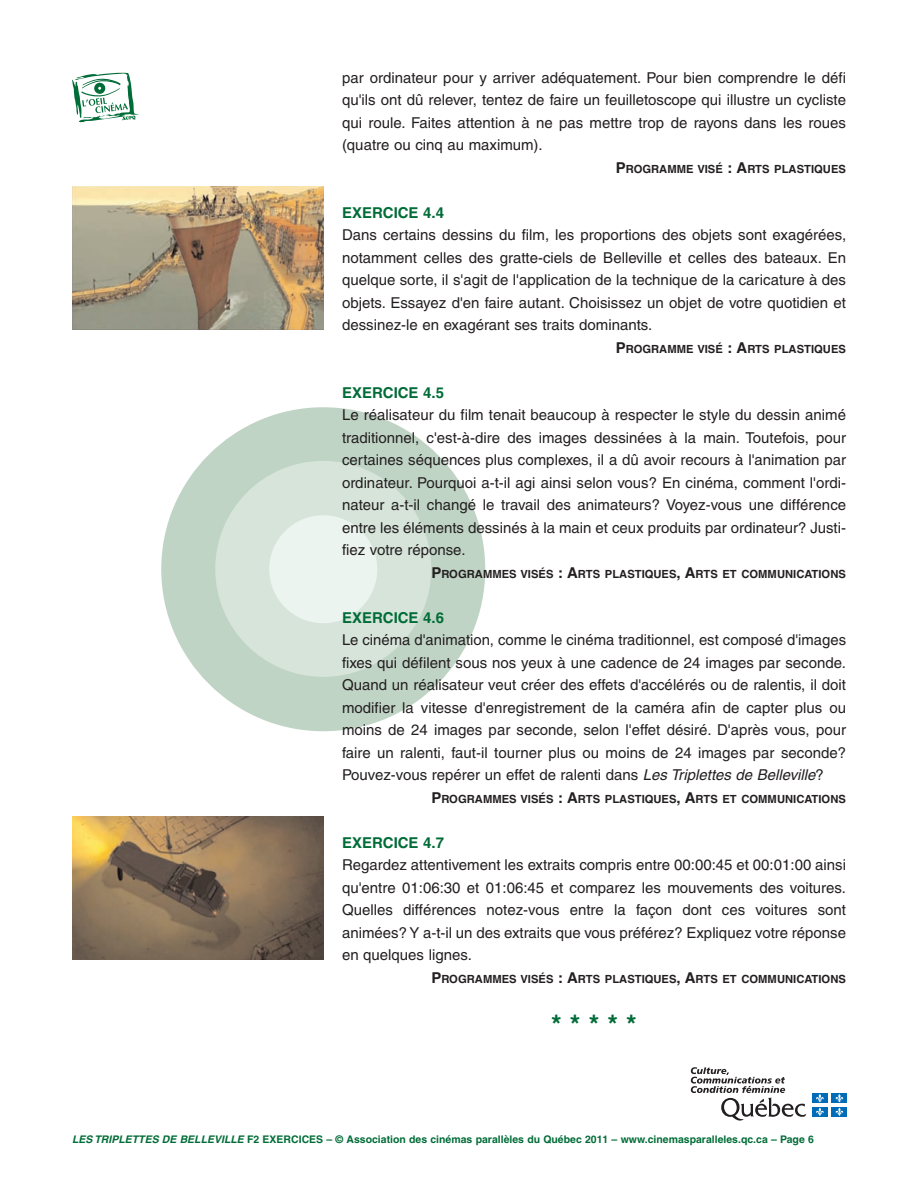
<style>
.page{position:relative;width:918px;height:1188px;background:#fff}
.page>*{position:absolute;margin:0;border:0;box-sizing:border-box;transform-origin:0 0}
.t1{font:700 27px "Helvetica";color:#006c37}
.t2{font:15px/22.5px "Helvetica";color:#231f20;text-align:justify}
.t3{font:700 15px "Helvetica";color:#006c37}
.t4{font:700 11.25px "Helvetica";color:#231f20}
.t5{font:700 10.5px "Helvetica";color:#006c37}
.s1{font-size:15px}
.s2{font-style:italic}
</style>
<div class="page">
<div style="left:161px;top:407px;width:324px;height:324px;background:#c0d4c5;border-radius:50%"></div>
<div style="left:215px;top:461px;width:216px;height:216px;background:#d6e4da;border-radius:50%"></div>
<div style="left:269px;top:515px;width:108px;height:108px;background:#ecf4ef;border-radius:50%"></div>
<svg style="left:691px;top:1067px;width:115px;height:54px"></svg>
<div style="left:812px;top:1093px;width:15px;height:10px;background:#006cb7"></div>
<svg style="left:816px;top:1094px;width:8px;height:8px"></svg>
<div style="left:832px;top:1093px;width:15px;height:10px;background:#006cb7"></div>
<svg style="left:835px;top:1094px;width:8px;height:8px"></svg>
<div style="left:812px;top:1107px;width:15px;height:9px;background:#006cb7"></div>
<svg style="left:816px;top:1108px;width:8px;height:8px"></svg>
<div style="left:832px;top:1107px;width:15px;height:9px;background:#006cb7"></div>
<svg style="left:835px;top:1108px;width:8px;height:8px"></svg>
<svg style="left:72px;top:73px;width:67px;height:50px"></svg>
<img style="left:72px;top:186px;width:252px;height:144px">
<img style="left:72px;top:816px;width:252px;height:144px">
<p class="t2" style="left:342px;top:68px;width:506px">par ordinateur pour y arriver adéquatement. Pour bien comprendre le défi qu'ils ont dû relever, tentez de faire un feuilletoscope qui illustre un cycliste qui roule. Faites attention à ne pas mettre trop de rayons dans les roues (quatre ou cinq au maximum).</p>
<p class="t4" style="left:616px;top:164px;width:232px"><span class="s1">P</span>ROGRAMME VISÉ <span class="s1">: A</span>RTS PLASTIQUES</p>
<p class="t3" style="left:342px;top:207px;width:104px">EXERCICE 4.4</p>
<p class="t2" style="left:342px;top:225px;width:506px">Dans certains dessins du film, les proportions des objets sont exagérées, notamment celles des gratte-ciels de Belleville et celles des bateaux. En quelque sorte, il s'agit de l'application de la technique de la caricature à des objets. Essayez d'en faire autant. Choisissez un objet de votre quotidien et dessinez-le en exagérant ses traits dominants.</p>
<p class="t4" style="left:616px;top:344px;width:232px"><span class="s1">P</span>ROGRAMME VISÉ <span class="s1">: A</span>RTS PLASTIQUES</p>
<p class="t3" style="left:342px;top:387px;width:104px">EXERCICE 4.5</p>
<p class="t2" style="left:342px;top:405px;width:506px">Le réalisateur du film tenait beaucoup à respecter le style du dessin animé traditionnel, c'est-à-dire des images dessinées à la main. Toutefois, pour certaines séquences plus complexes, il a dû avoir recours à l'animation par ordinateur. Pourquoi a-t-il agi ainsi selon vous? En cinéma, comment l'ordi&shy;nateur a-t-il changé le travail des animateurs? Voyez-vous une différence entre les éléments dessinés à la main et ceux produits par ordinateur? Justi&shy;fiez votre réponse.</p>
<p class="t4" style="left:431px;top:569px;width:416px"><span class="s1">P</span>ROGRAMMES VISÉS <span class="s1">: A</span>RTS PLASTIQUES<span class="s1">, A</span>RTS ET COMMUNICATIONS</p>
<p class="t3" style="left:342px;top:612px;width:104px">EXERCICE 4.6</p>
<p class="t2" style="left:342px;top:630px;width:506px">Le cinéma d'animation, comme le cinéma traditionnel, est composé d'images fixes qui défilent sous nos yeux à une cadence de 24 images par seconde.<br>Quand un réalisateur veut créer des effets d'accélérés ou de ralentis, il doit modifier la vitesse d'enregistrement de la caméra afin de capter plus ou moins de 24 images par seconde, selon l'effet désiré. D'après vous, pour faire un ralenti, faut-il tourner plus ou moins de 24 images par seconde?<br>Pouvez-vous repérer un effet de ralenti dans <span class="s2">Les Triplettes de Belleville</span>?</p>
<p class="t4" style="left:431px;top:794px;width:416px"><span class="s1">P</span>ROGRAMMES VISÉS <span class="s1">: A</span>RTS PLASTIQUES<span class="s1">, A</span>RTS ET COMMUNICATIONS</p>
<p class="t3" style="left:342px;top:837px;width:104px">EXERCICE 4.7</p>
<p class="t2" style="left:342px;top:855px;width:506px">Regardez attentivement les extraits compris entre 00:00:45 et 00:01:00 ainsi qu'entre 01:06:30 et 01:06:45 et comparez les mouvements des voitures.<br>Quelles différences notez-vous entre la façon dont ces voitures sont animées? Y a-t-il un des extraits que vous préférez? Expliquez votre réponse en quelques lignes.</p>
<p class="t4" style="left:431px;top:974px;width:416px"><span class="s1">P</span>ROGRAMMES VISÉS <span class="s1">: A</span>RTS PLASTIQUES<span class="s1">, A</span>RTS ET COMMUNICATIONS</p>
<h1 class="t1" style="left:551px;top:1013px;width:87px">* * * * *</h1>
<p class="t5" style="left:72px;top:1135px;width:743px"><span class="s2">LES TRIPLETTES DE BELLEVILLE</span> F2 EXERCICES – © Association des cinémas parallèles du Québec 2011 – www.cinemasparalleles.qc.ca – Page 6</p>
</div>
